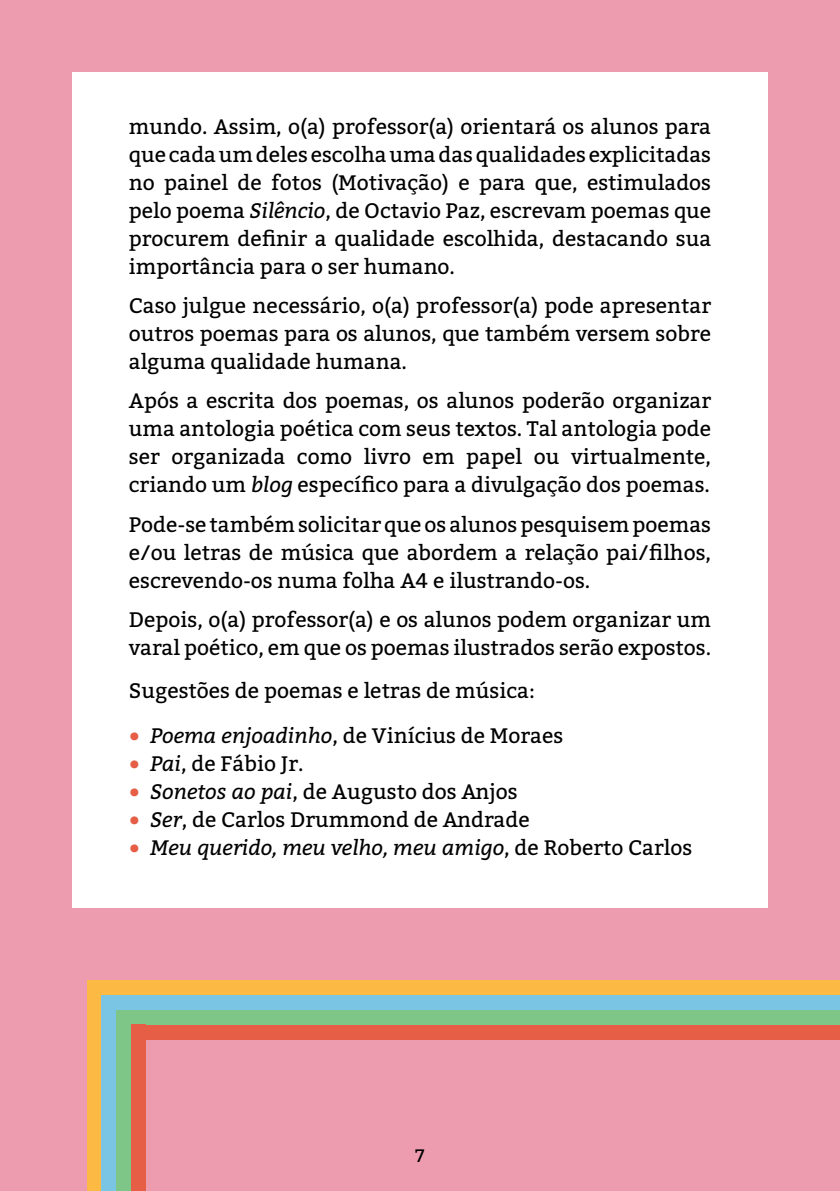
<style>
.page{position:relative;width:840px;height:1191px;background:#fff}
.page>*{position:absolute;margin:0;border:0;box-sizing:border-box;transform-origin:0 0}
.t1{font:21px/28px "Bitter";color:#000;text-align:justify}
.t2{font:italic 21px "Bitter";color:#000}
.t3{font:18px "Bitter";color:#000}
.s1{font-style:italic}
.s2{font-weight:700;color:#e55e45}
.s3{font-weight:700;font-style:normal;color:#e55e45}
.s4{font-style:normal}
</style>
<div class="page">
<div style="left:0;top:0;width:839px;height:1191px;background:#ed9cb0"></div>
<div style="left:72px;top:72px;width:695px;height:835px;background:#fff"></div>
<div style="left:72px;top:980px;width:767px;height:15px;background:#fcba45"></div>
<div style="left:72px;top:995px;width:767px;height:15px;background:#79c5e3"></div>
<div style="left:72px;top:1024px;width:767px;height:15px;background:#e55e45"></div>
<div style="left:72px;top:1010px;width:767px;height:14px;background:#7dc687"></div>
<div style="left:72px;top:966px;width:15px;height:225px;background:#ed9cb0"></div>
<div style="left:87px;top:980px;width:14px;height:211px;background:#fcba45"></div>
<div style="left:101px;top:995px;width:15px;height:196px;background:#79c5e3"></div>
<div style="left:131px;top:1024px;width:14px;height:167px;background:#e55e45"></div>
<div style="left:116px;top:1010px;width:15px;height:181px;background:#7dc687"></div>
<p class="t1" style="left:129px;top:112px;width:583px">mundo. Assim, o(a) professor(a) orientará os alunos para que cada um deles escolha uma das qualidades explicitadas no painel de fotos (Motivação) e para que, estimulados pelo poema <span class="s1">Silêncio</span>, de Octavio Paz, escrevam poemas que procurem definir a qualidade escolhida, destacando sua importância para o ser humano.</p>
<p class="t1" style="left:129px;top:292px;width:583px">Caso julgue necessário, o(a) professor(a) pode apresentar outros poemas para os alunos, que também versem sobre alguma qualidade humana.</p>
<p class="t1" style="left:129px;top:387px;width:583px">Após a escrita dos poemas, os alunos poderão organizar uma antologia poética com seus textos. Tal antologia pode ser organizada como livro em papel ou virtualmente, criando um <span class="s1">blog</span> específico para a divulgação dos poemas.</p>
<p class="t1" style="left:129px;top:510px;width:583px">Pode-se também solicitar que os alunos pesquisem poemas e/ou letras de música que abordem a relação pai/filhos, escrevendo-os numa folha A4 e ilustrando-os.</p>
<p class="t1" style="left:129px;top:606px;width:583px">Depois, o(a) professor(a) e os alunos podem organizar um varal poético, em que os poemas ilustrados serão expostos.</p>
<p class="t1" style="left:129px;top:677px;width:407px">Sugestões de poemas e letras de música:</p>
<p class="t1" style="left:129px;top:722px;width:435px"><span class="s2">•</span> <span class="s1">Poema enjoadinho</span>, de Vinícius de Moraes</p>
<p class="t1" style="left:129px;top:750px;width:176px"><span class="s2">•</span> <span class="s1">Pai</span>, de Fábio Jr.</p>
<p class="t1" style="left:129px;top:778px;width:390px"><span class="s2">•</span> <span class="s1">Sonetos ao pai</span>, de Augusto dos Anjos</p>
<p class="t1" style="left:129px;top:806px;width:402px"><span class="s2">•</span> <span class="s1">Ser</span>, de Carlos Drummond de Andrade</p>
<p class="t2" style="left:129px;top:834px;width:564px"><span class="s3">•</span> Meu querido, meu velho, meu amigo<span class="s4">, de Roberto Carlos</span></p>
<p class="t3" style="left:415px;top:1144px;width:11px">7</p>
</div>
